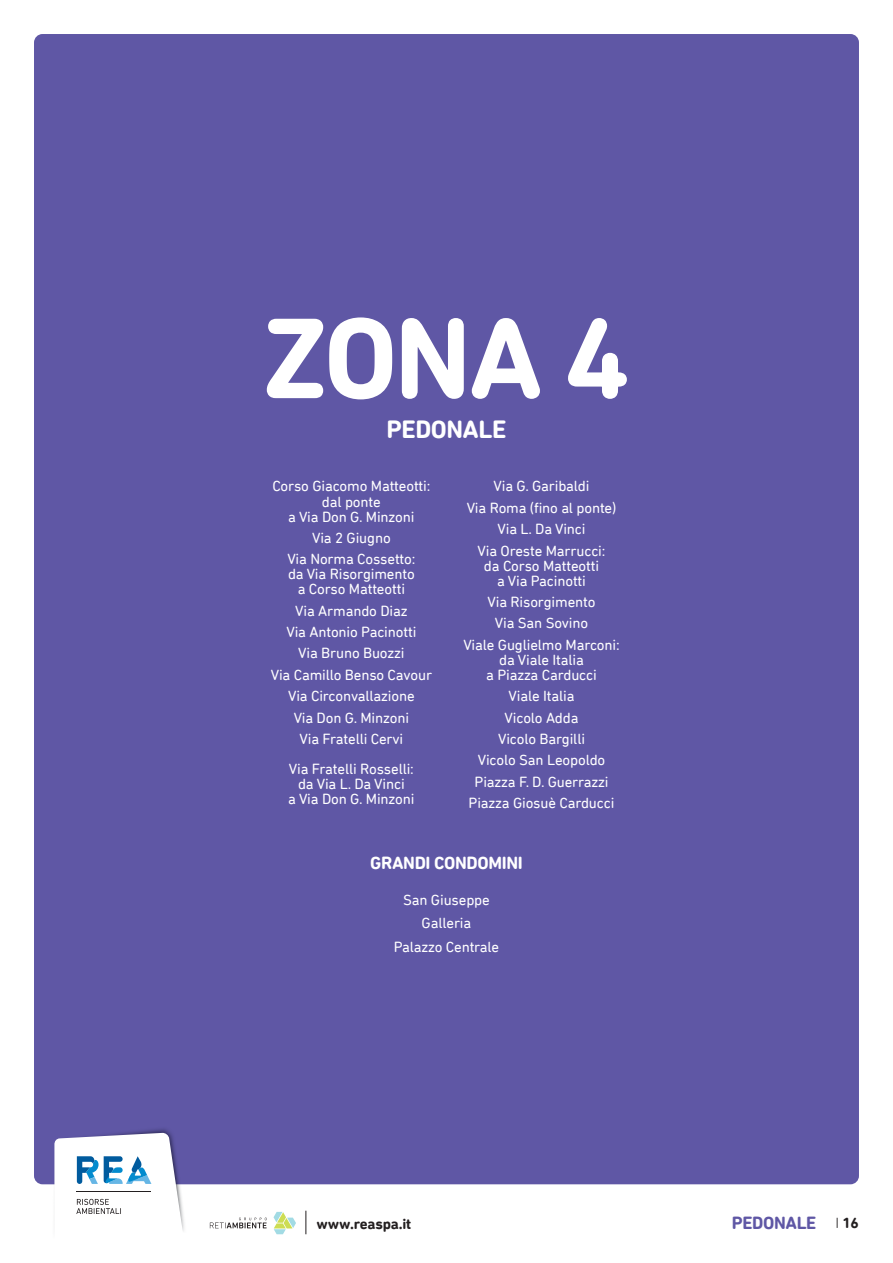
<style>
.page{position:relative;width:893px;height:1263px;background:#fff}
.page>*{position:absolute;margin:0;border:0;box-sizing:border-box;transform-origin:0 0}
.t1{font:700 116.7px "DIN Next Rounded LTW01";color:#fff}
.t2{font:700 25.5px "DIN Next Rounded LTW01";letter-spacing:-.02em;color:#fff}
.t3{font:700 18px "DIN Next Rounded LTW01";letter-spacing:-.02em;color:#fff}
.t4{font:700 18px "DIN Next Rounded LTW01";letter-spacing:-.02em;color:#5f57a5}
.t5{font:15px "DIN Next Rounded LTW01";letter-spacing:-.01em;color:#fff}
.t6{font:700 15px "DIN Next Rounded LTW01";letter-spacing:-.01em;color:#231f20}
.s1{font-weight:300}
</style>
<div class="page">
<div style="left:34px;top:34px;width:825px;height:1150px;background:#5f57a5;border-radius:9px"></div>
<svg style="left:40px;top:1129px;width:148px;height:102px"></svg>
<svg style="left:273px;top:1212px;width:23px;height:22px"></svg>
<svg style="left:210px;top:1217px;width:57px;height:11px"></svg>
<svg style="left:306px;top:1211px;width:1px;height:23px"></svg>
<p class="t1" style="left:263px;top:290px;width:369px">ZONA 4</p>
<p class="t2" style="left:387px;top:414px;width:121px">PEDONALE</p>
<p class="t5" style="left:272px;top:478px;width:160px">Corso Giacomo Matteotti:</p>
<p class="t5" style="left:322px;top:493px;width:60px">dal ponte</p>
<p class="t5" style="left:288px;top:508px;width:128px">a Via Don G. Minzoni</p>
<p class="t5" style="left:312px;top:529px;width:80px">Via 2 Giugno</p>
<p class="t5" style="left:287px;top:550px;width:130px">Via Norma Cossetto:</p>
<p class="t5" style="left:288px;top:565px;width:128px">da Via Risorgimento</p>
<p class="t5" style="left:298px;top:580px;width:109px">a Corso Matteotti</p>
<p class="t5" style="left:295px;top:602px;width:114px">Via Armando Diaz</p>
<p class="t5" style="left:286px;top:623px;width:131px">Via Antonio Pacinotti</p>
<p class="t5" style="left:298px;top:645px;width:108px">Via Bruno Buozzi</p>
<p class="t5" style="left:271px;top:666px;width:163px">Via Camillo Benso Cavour</p>
<p class="t5" style="left:288px;top:687px;width:128px">Via Circonvallazione</p>
<p class="t5" style="left:294px;top:709px;width:117px">Via Don G. Minzoni</p>
<p class="t5" style="left:300px;top:730px;width:105px">Via Fratelli Cervi</p>
<p class="t5" style="left:289px;top:760px;width:127px">Via Fratelli Rosselli:</p>
<p class="t5" style="left:298px;top:775px;width:108px">da Via L. Da Vinci</p>
<p class="t5" style="left:288px;top:790px;width:128px">a Via Don G. Minzoni</p>
<p class="t5" style="left:493px;top:478px;width:98px">Via G. Garibaldi</p>
<p class="t5" style="left:467px;top:499px;width:151px">Via Roma (fino al ponte)</p>
<p class="t5" style="left:497px;top:520px;width:90px">Via L. Da Vinci</p>
<p class="t5" style="left:478px;top:542px;width:129px">Via Oreste Marrucci:</p>
<p class="t5" style="left:484px;top:557px;width:117px">da Corso Matteotti</p>
<p class="t5" style="left:497px;top:572px;width:90px">a Via Pacinotti</p>
<p class="t5" style="left:487px;top:593px;width:110px">Via Risorgimento</p>
<p class="t5" style="left:495px;top:615px;width:95px">Via San Sovino</p>
<p class="t5" style="left:463px;top:636px;width:158px">Viale Guglielmo Marconi:</p>
<p class="t5" style="left:499px;top:651px;width:86px">da Viale Italia</p>
<p class="t5" style="left:486px;top:666px;width:112px">a Piazza Carducci</p>
<p class="t5" style="left:509px;top:687px;width:67px">Viale Italia</p>
<p class="t5" style="left:504px;top:709px;width:76px">Vicolo Adda</p>
<p class="t5" style="left:498px;top:730px;width:89px">Vicolo Bargilli</p>
<p class="t5" style="left:478px;top:751px;width:129px">Vicolo San Leopoldo</p>
<p class="t5" style="left:475px;top:773px;width:135px">Piazza F. D. Guerrazzi</p>
<p class="t5" style="left:469px;top:794px;width:147px">Piazza Giosuè Carducci</p>
<p class="t3" style="left:370px;top:852px;width:154px">GRANDI CONDOMINI</p>
<p class="t5" style="left:403px;top:891px;width:88px">San Giuseppe</p>
<p class="t5" style="left:422px;top:914px;width:51px">Galleria</p>
<p class="t5" style="left:394px;top:938px;width:107px">Palazzo Centrale</p>
<p class="t6" style="left:317px;top:1215px;width:96px">www.reaspa.it</p>
<p class="t4" style="left:732px;top:1212px;width:86px">PEDONALE</p>
<p class="t6" style="left:835px;top:1214px;width:25px"><span class="s1">I</span> 16</p>
</div>
